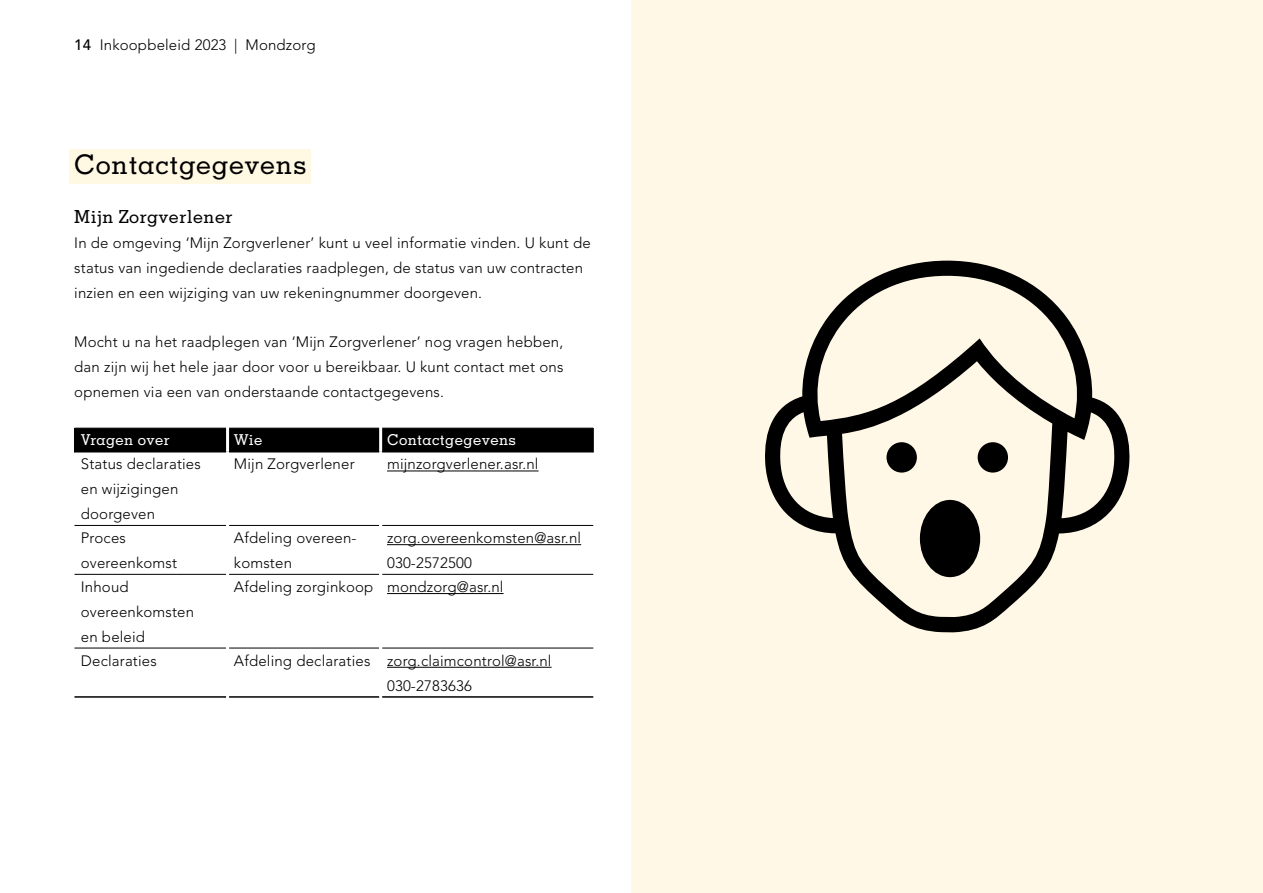
<style>
.page{position:relative;width:1263px;height:893px;background:#fff}
.page>*{position:absolute;margin:0;border:0;box-sizing:border-box;transform-origin:0 0}
.t1{font:500 27px "Memphis LT Std";letter-spacing:.025em;color:#000}
.t2{font:500 18px "Memphis LT Std";letter-spacing:.025em;color:#000}
.t3{font:300 15px/24.8px "Avenir LT Std";letter-spacing:.01em;color:#000}
.t4{font:500 15px "Memphis LT Std";letter-spacing:.025em;color:#fff}
.s1{font-weight:500}
</style>
<div class="page">
<div style="left:70px;top:149px;width:241px;height:34px;background:#fff8e3"></div>
<div style="left:74px;top:428px;width:520px;height:24px;background:#000"></div>
<hr style="left:74px;top:525px;width:152px;height:1px;background:#000">
<hr style="left:229px;top:525px;width:150px;height:1px;background:#000">
<hr style="left:382px;top:525px;width:211px;height:1px;background:#000">
<hr style="left:74px;top:574px;width:152px;height:1px;background:#000">
<hr style="left:229px;top:574px;width:150px;height:1px;background:#000">
<hr style="left:382px;top:574px;width:211px;height:1px;background:#000">
<hr style="left:74px;top:648px;width:152px;height:1px;background:#000">
<hr style="left:229px;top:648px;width:150px;height:1px;background:#000">
<hr style="left:382px;top:648px;width:211px;height:1px;background:#000">
<hr style="left:226px;top:428px;width:3px;height:24px;background:#fff">
<hr style="left:379px;top:428px;width:3px;height:24px;background:#fff">
<hr style="left:75px;top:451px;width:151px;height:1px;background:#000">
<hr style="left:229px;top:451px;width:150px;height:1px;background:#000">
<hr style="left:382px;top:451px;width:211px;height:1px;background:#000">
<hr style="left:74px;top:696px;width:152px;height:2px;background:#000">
<hr style="left:229px;top:696px;width:150px;height:2px;background:#000">
<hr style="left:382px;top:696px;width:211px;height:2px;background:#000">
<hr style="left:387px;top:471px;width:152px;height:1px;background:#000">
<hr style="left:387px;top:544px;width:194px;height:1px;background:#000">
<hr style="left:387px;top:593px;width:117px;height:1px;background:#000">
<hr style="left:387px;top:667px;width:165px;height:1px;background:#000">
<div style="left:631px;top:0;width:632px;height:893px;background:#fff8e6"></div>
<svg style="left:765px;top:261px;width:365px;height:371px"></svg>
<div style="left:920px;top:500px;width:60px;height:77px;background:#000;border-radius:50%"></div>
<p class="t3" style="left:74px;top:32px;width:243px"><span class="s1">14</span> Inkoopbeleid 2023 | Mondzorg</p>
<h1 class="t1" style="left:74px;top:147px;width:234px">Contactgegevens</h1>
<p class="t2" style="left:74px;top:206px;width:160px">Mijn Zorgverlener</p>
<p class="t3" style="left:74px;top:230px;width:518px">In de omgeving ‘Mijn Zorgverlener’ kunt u veel informatie vinden. U kunt de status van ingediende declaraties raadplegen, de status van uw contracten inzien en een wijziging van uw rekeningnummer doorgeven.</p>
<p class="t3" style="left:74px;top:330px;width:491px;text-align:justify">Mocht u na het raadplegen van ‘Mijn Zorgverlener’ nog vragen hebben, dan zijn wij het hele jaar door voor u bereikbaar. U kunt contact met ons opnemen via een van onderstaande contactgegevens.</p>
<p class="t4" style="left:81px;top:431px;width:90px">Vragen over</p>
<p class="t4" style="left:234px;top:431px;width:30px">Wie</p>
<p class="t4" style="left:387px;top:431px;width:131px">Contactgegevens</p>
<p class="t3" style="left:81px;top:452px;width:122px">Status declaraties en wijzigingen doorgeven</p>
<p class="t3" style="left:234px;top:452px;width:122px">Mijn Zorgverlener</p>
<p class="t3" style="left:387px;top:452px;width:153px">mijnzorgverlener.asr.nl</p>
<p class="t3" style="left:81px;top:526px;width:98px">Proces overeenkomst</p>
<p class="t3" style="left:234px;top:526px;width:124px">Afdeling overeen&shy;komsten</p>
<p class="t3" style="left:387px;top:526px;width:196px">zorg.overeenkomsten@asr.nl<br>030-2572500</p>
<p class="t3" style="left:81px;top:575px;width:115px">Inhoud overeenkomsten en beleid</p>
<p class="t3" style="left:234px;top:575px;width:271px">Afdeling zorginkoop mondzorg@asr.nl</p>
<p class="t3" style="left:81px;top:648px;width:77px">Declaraties</p>
<p class="t3" style="left:387px;top:648px;width:166px;text-indent:-153px">Afdeling declaraties zorg.claimcontrol@asr.nl<br>030-2783636</p>
</div>
